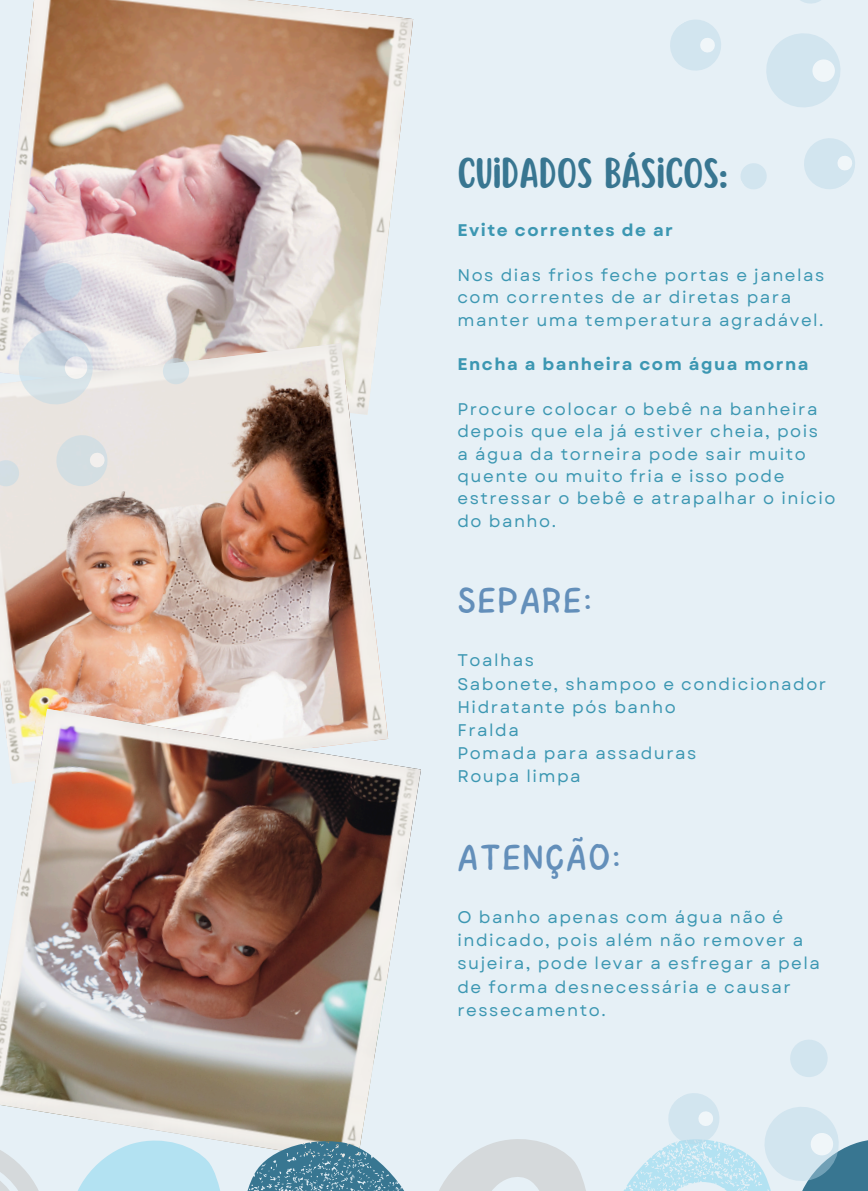
<style>
.page{position:relative;width:868px;height:1191px;background:#fff}
.page>*{position:absolute;margin:0;border:0;box-sizing:border-box;transform-origin:0 0}
.t1{font:37.45px "Scripter";color:#387691}
.t2{font:36.23px "Childos Arabic";letter-spacing:.04em;color:#638fba}
.t3{font:16.8px/22.4px "Garet";letter-spacing:.09em;color:#3c97b2}
.t4{font:700 16.8px "Garet";letter-spacing:.09em;color:#3c97b2}
</style>
<div class="page">
<div style="left:0;top:0;width:868px;height:1190px;background:#e6f0f6"></div>
<img style="left:0;top:0;width:413px;height:343px">
<img style="left:0;top:343px;width:385px;height:366px">
<img style="left:0;top:709px;width:421px;height:435px">
<svg style="left:439px;top:1139px;width:147px;height:51px"></svg>
<svg style="left:68px;top:1139px;width:159px;height:51px"></svg>
<svg style="left:0;top:1139px;width:49px;height:51px"></svg>
<svg style="left:242px;top:1140px;width:175px;height:50px"></svg>
<svg style="left:800px;top:0;width:21px;height:4px"></svg>
<svg style="left:741px;top:163px;width:26px;height:26px"></svg>
<svg style="left:766px;top:33px;width:74px;height:74px"></svg>
<svg style="left:670px;top:20px;width:51px;height:51px"></svg>
<svg style="left:804px;top:138px;width:51px;height:51px"></svg>
<svg style="left:624px;top:1040px;width:244px;height:150px"></svg>
<svg style="left:37px;top:256px;width:52px;height:51px;background:#cbcfdc"></svg>
<svg style="left:158px;top:353px;width:36px;height:36px"></svg>
<svg style="left:0;top:455px;width:24px;height:36px"></svg>
<svg style="left:5px;top:316px;width:102px;height:102px"></svg>
<svg style="left:47px;top:425px;width:70px;height:71px;background:#e1e2e1"></svg>
<p class="t1" style="left:457px;top:154px;width:272px">CUIDADOS BÁSICOS:</p>
<p class="t4" style="left:457px;top:218px;width:217px">Evite correntes de ar</p>
<p class="t3" style="left:457px;top:264px;width:368px">Nos dias frios feche portas e janelas com correntes de ar diretas para manter uma temperatura agradável.</p>
<p class="t4" style="left:457px;top:352px;width:352px">Encha a banheira com água morna</p>
<p class="t3" style="left:457px;top:398px;width:362px">Procure colocar o bebê na banheira depois que ela já estiver cheia, pois</p>
<p class="t3" style="left:457px;top:442px;width:379px">a água da torneira pode sair muito quente ou muito fria e isso pode estressar o bebê e atrapalhar o início do banho.</p>
<p class="t2" style="left:457px;top:575px;width:136px">SEPARE:</p>
<p class="t3" style="left:457px;top:649px;width:78px">Toalhas</p>
<p class="t3" style="left:457px;top:672px;width:370px">Sabonete, shampoo e condicionador</p>
<p class="t3" style="left:457px;top:695px;width:220px">Hidratante pós banho</p>
<p class="t3" style="left:457px;top:719px;width:63px">Fralda</p>
<h1 class="t3" style="left:457px;top:742px;width:240px">Pomada para assaduras</h1>
<p class="t3" style="left:457px;top:765px;width:125px">Roupa limpa</p>
<h3 class="t2" style="left:457px;top:831px;width:165px">ATENÇÃO:</h3>
<p class="t3" style="left:457px;top:905px;width:364px;line-height:23.3px">O banho apenas com água não é indicado, pois além não remover a sujeira, pode levar a esfregar a pela de forma desnecessária e causar ressecamento.</p>
</div>
